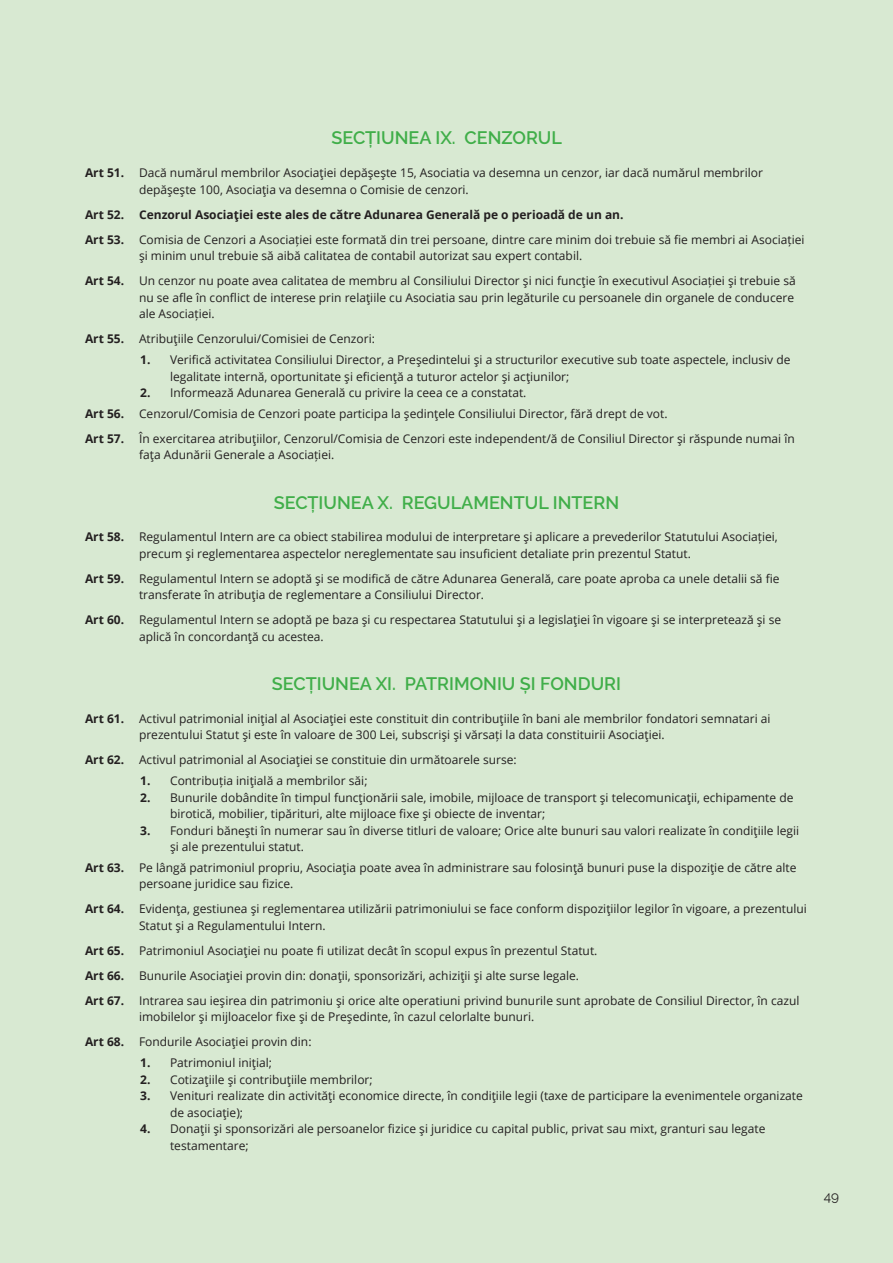
<style>
.page{position:relative;width:893px;height:1263px;background:#d8e9d2}
.page>*{position:absolute;margin:0;border:0;box-sizing:border-box;transform-origin:0 0}
.Subtitle_Frunza{font:600 18px "Raleway";color:#40ae49}
.t1{font:13.5px "Raleway";color:#231f20}
.t2{font:12px/16.5px "Open Sans";color:#231f20}
.t3{font:700 12px "Open Sans";color:#231f20}
.s1{font-weight:700}
</style>
<div class="page">
<p class="Subtitle_Frunza" style="left:331px;top:128px;width:232px">SECȚIUNEA IX. CENZORUL</p>
<p class="t2" style="left:139px;top:164px;width:625px;text-indent:-54px"><span class="s1">Art 51.</span> Dacă numărul membrilor Asociaţiei depăşeşte 15, Asociatia va desemna un cenzor, iar dacă numărul membrilor depăşeşte 100, Asociaţia va desemna o Comisie de cenzori.</p>
<p class="t3" style="left:85px;top:206px;width:540px">Art 52. Cenzorul Asociaţiei este ales de către Adunarea Generală pe o perioadă de un an.</p>
<p class="t2" style="left:139px;top:231px;width:667px;text-indent:-54px"><span class="s1">Art 53.</span> Comisia de Cenzori a Asociației este formată din trei persoane, dintre care minim doi trebuie să fie membri ai Asociației şi minim unul trebuie să aibă calitatea de contabil autorizat sau expert contabil.</p>
<p class="t2" style="left:139px;top:272px;width:658px;text-indent:-54px"><span class="s1">Art 54.</span> Un cenzor nu poate avea calitatea de membru al Consiliului Director şi nici funcţie în executivul Asociației şi trebuie să nu se afle în conflict de interese prin relaţiile cu Asociatia sau prin legăturile cu persoanele din organele de conducere ale Asociației.</p>
<p class="t2" style="left:85px;top:330px;width:291px"><span class="s1">Art 55.</span> Atribuţiile Cenzorului/Comisiei de Cenzori:</p>
<p class="t2" style="left:170px;top:351px;width:622px;text-indent:-30px"><span class="s1">1.</span> Verifică activitatea Consiliului Director, a Preşedintelui şi a structurilor executive sub toate aspectele, inclusiv de legalitate internă, oportunitate şi eficienţă a tuturor actelor şi acţiunilor;</p>
<p class="t2" style="left:140px;top:384px;width:388px"><span class="s1">2.</span> Informează Adunarea Generală cu privire la ceea ce a constatat.</p>
<p class="t2" style="left:85px;top:405px;width:584px"><span class="s1">Art 56.</span> Cenzorul/Comisia de Cenzori poate participa la şedinţele Consiliului Director, fără drept de vot.</p>
<p class="t2" style="left:139px;top:430px;width:657px;text-indent:-54px"><span class="s1">Art 57.</span> În exercitarea atribuţiilor, Cenzorul/Comisia de Cenzori este independent/ă de Consiliul Director şi răspunde numai în faţa Adunării Generale a Asociației.</p>
<p class="Subtitle_Frunza" style="left:274px;top:492px;width:347px">SECȚIUNEA X. REGULAMENTUL INTERN</p>
<p class="t2" style="left:139px;top:528px;width:640px;text-indent:-54px"><span class="s1">Art 58.</span> Regulamentul Intern are ca obiect stabilirea modului de interpretare şi aplicare a prevederilor Statutului Asociației, precum şi reglementarea aspectelor nereglementate sau insuficient detaliate prin prezentul Statut.</p>
<p class="t2" style="left:139px;top:570px;width:642px;text-indent:-54px"><span class="s1">Art 59.</span> Regulamentul Intern se adoptă şi se modifică de către Adunarea Generală, care poate aproba ca unele detalii să fie transferate în atribuţia de reglementare a Consiliului Director.</p>
<p class="t2" style="left:139px;top:611px;width:644px;text-indent:-54px"><span class="s1">Art 60.</span> Regulamentul Intern se adoptă pe baza şi cu respectarea Statutului şi a legislaţiei în vigoare şi se interpretează şi se aplică în concordanţă cu acestea.</p>
<p class="Subtitle_Frunza" style="left:272px;top:673px;width:351px">SECȚIUNEA XI. PATRIMONIU ȘI FONDURI</p>
<p class="t2" style="left:139px;top:710px;width:633px;text-indent:-54px"><span class="s1">Art 61.</span> Activul patrimonial iniţial al Asociaţiei este constituit din contribuţiile în bani ale membrilor fondatori semnatari ai prezentului Statut şi este în valoare de 300 Lei, subscrişi şi vărsați la data constituirii Asociaţiei.</p>
<p class="t2" style="left:85px;top:751px;width:433px"><span class="s1">Art 62.</span> Activul patrimonial al Asociaţiei se constituie din următoarele surse:</p>
<p class="t2" style="left:140px;top:772px;width:229px"><span class="s1">1.</span> Contribuția iniţială a membrilor săi;</p>
<p class="t2" style="left:170px;top:789px;width:625px;text-indent:-30px"><span class="s1">2.</span> Bunurile dobândite în timpul funcţionării sale, imobile, mijloace de transport şi telecomunicaţii, echipamente de birotică, mobilier, tipărituri, alte mijloace fixe şi obiecte de inventar;</p>
<p class="t2" style="left:170px;top:822px;width:630px;text-indent:-30px"><span class="s1">3.</span> Fonduri băneşti în numerar sau în diverse titluri de valoare; Orice alte bunuri sau valori realizate în condiţiile legii şi ale prezentului statut.</p>
<p class="t2" style="left:139px;top:859px;width:659px;text-indent:-54px"><span class="s1">Art 63.</span> Pe lângă patrimoniul propriu, Asociaţia poate avea în administrare sau folosinţă bunuri puse la dispoziţie de către alte persoane juridice sau fizice.</p>
<p class="t2" style="left:139px;top:900px;width:669px;text-indent:-54px"><span class="s1">Art 64.</span> Evidenţa, gestiunea şi reglementarea utilizării patrimoniului se face conform dispoziţiilor legilor în vigoare, a prezentului<br>Statut şi a Regulamentului Intern.</p>
<p class="t2" style="left:85px;top:942px;width:514px"><span class="s1">Art 65.</span> Patrimoniul Asociaţiei nu poate fi utilizat decât în scopul expus în prezentul Statut.</p>
<p class="t2" style="left:85px;top:967px;width:495px"><span class="s1">Art 66.</span> Bunurile Asociaţiei provin din: donaţii, sponsorizări, achiziţii şi alte surse legale.</p>
<p class="t2" style="left:139px;top:992px;width:662px;text-indent:-54px"><span class="s1">Art 67.</span> Intrarea sau ieşirea din patrimoniu şi orice alte operatiuni privind bunurile sunt aprobate de Consiliul Director, în cazul imobilelor şi mijloacelor fixe şi de Preşedinte, în cazul celorlalte bunuri.</p>
<p class="t2" style="left:85px;top:1033px;width:228px"><span class="s1">Art 68.</span> Fondurile Asociaţiei provin din:</p>
<p class="t2" style="left:140px;top:1054px;width:133px"><span class="s1">1.</span> Patrimoniul iniţial;</p>
<p class="t2" style="left:140px;top:1071px;width:234px"><span class="s1">2.</span> Cotizaţiile şi contribuţiile membrilor;</p>
<p class="t2" style="left:170px;top:1087px;width:634px;text-indent:-30px"><span class="s1">3.</span> Venituri realizate din activităţi economice directe, în condiţiile legii (taxe de participare la evenimentele organizate de asociaţie);</p>
<p class="t2" style="left:170px;top:1120px;width:597px;text-indent:-30px"><span class="s1">4.</span> Donaţii şi sponsorizări ale persoanelor fizice şi juridice cu capital public, privat sau mixt, granturi sau legate testamentare;</p>
<p class="t1" style="left:824px;top:1188px;width:17px">49</p>
</div>
